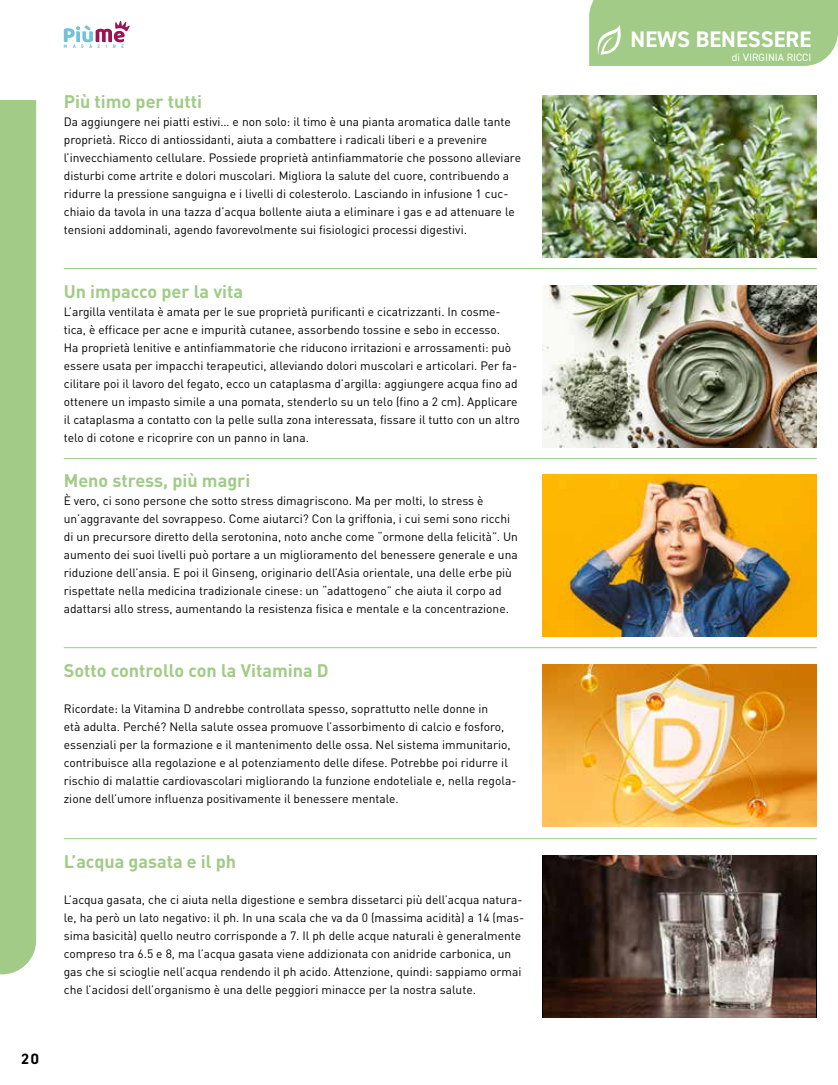
<style>
.page{position:relative;width:838px;height:1085px;background:#fff}
.page>*{position:absolute;margin:0;border:0;box-sizing:border-box;transform-origin:0 0}
.t1{font:700 22.5px "DIN2014";color:#fff}
.t2{font:700 18px "DIN Pro";color:#a1cb86}
.t3{font:700 15px "DIN2014";color:#000}
.t4{font:12px/18px "DIN Pro";color:#000}
.t5{font:10.65px "DIN2014";color:#fff}
.t6{font:700 condensed 5.25px "DIN2014";letter-spacing:1.085em;color:#71c2d5}
</style>
<div class="page">
<svg style="left:64px;top:21px;width:66px;height:21px"></svg>
<img style="left:542px;top:95px;width:274px;height:162px">
<img style="left:542px;top:474px;width:274px;height:162px">
<img style="left:542px;top:285px;width:274px;height:162px">
<img style="left:542px;top:664px;width:274px;height:162px">
<img style="left:543px;top:855px;width:272px;height:162px">
<div style="left:0;top:100px;width:36px;height:874px;background:#a1cb86"></div>
<hr style="left:64px;top:268px;width:752px;height:1px;background:#a1cb86">
<hr style="left:64px;top:647px;width:752px;height:1px;background:#a1cb86">
<hr style="left:64px;top:838px;width:752px;height:1px;background:#a1cb86">
<hr style="left:64px;top:458px;width:752px;height:1px;background:#a1cb86">
<div style="left:589px;top:0;width:248px;height:66px;background:#a1cb86"></div>
<p class="t3" style="left:21px;top:1048px;width:19px">20</p>
<p class="t6" style="left:64px;top:43px;width:62px">MAGAZINE</p>
<h2 class="t2" style="left:64px;top:86px;width:140px">Più timo per tutti</h2>
<p class="t4" style="left:64px;top:111px;width:459px">Da aggiungere nei piatti estivi… e non solo: il timo è una pianta aromatica dalle tante proprietà. Ricco di antiossidanti, aiuta a combattere i radicali liberi e a prevenire l’invecchiamento cellulare. Possiede proprietà antinfiammatorie che possono alleviare disturbi come artrite e dolori muscolari. Migliora la salute del cuore, contribuendo a ridurre la pressione sanguigna e i livelli di colesterolo. Lasciando in infusione 1 cuc&shy;chiaio da tavola in una tazza d’acqua bollente aiuta a eliminare i gas e ad attenuare le tensioni addominali, agendo favorevolmente sui fisiologici processi digestivi.</p>
<h2 class="t2" style="left:64px;top:276px;width:181px">Un impacco per la vita</h2>
<p class="t4" style="left:64px;top:301px;width:457px">L’argilla ventilata è amata per le sue proprietà purificanti e cicatrizzanti. In cosme&shy;tica, è efficace per acne e impurità cutanee, assorbendo tossine e sebo in eccesso.<br>Ha proprietà lenitive e antinfiammatorie che riducono irritazioni e arrossamenti: può essere usata per impacchi terapeutici, alleviando dolori muscolari e articolari. Per fa&shy;cilitare poi il lavoro del fegato, ecco un cataplasma d’argilla: aggiungere acqua fino ad ottenere un impasto simile a una pomata, stenderlo su un telo (fino a 2 cm). Applicare il cataplasma a contatto con la pelle sulla zona interessata, fissare il tutto con un altro telo di cotone e ricoprire con un panno in lana.</p>
<h2 class="t2" style="left:64px;top:465px;width:188px">Meno stress, più magri</h2>
<p class="t4" style="left:64px;top:490px;width:456px">È vero, ci sono persone che sotto stress dimagriscono. Ma per molti, lo stress è un’aggravante del sovrappeso. Come aiutarci? Con la griffonia, i cui semi sono ricchi di un precursore diretto della serotonina, noto anche come “ormone della felicità”. Un aumento dei suoi livelli può portare a un miglioramento del benessere generale e una riduzione dell’ansia. E poi il Ginseng, originario dell’Asia orientale, una delle erbe più rispettate nella medicina tradizionale cinese: un “adattogeno” che aiuta il corpo ad adattarsi allo stress, aumentando la resistenza fisica e mentale e la concentrazione.</p>
<h2 class="t2" style="left:64px;top:655px;width:266px">Sotto controllo con la Vitamina D</h2>
<p class="t4" style="left:64px;top:698px;width:454px">Ricordate: la Vitamina D andrebbe controllata spesso, soprattutto nelle donne in<br>età adulta. Perché? Nella salute ossea promuove l’assorbimento di calcio e fosforo, essenziali per la formazione e il mantenimento delle ossa. Nel sistema immunitario, contribuisce alla regolazione e al potenziamento delle difese. Potrebbe poi ridurre il rischio di malattie cardiovascolari migliorando la funzione endoteliale e, nella regola&shy;zione dell’umore influenza positivamente il benessere mentale.</p>
<h2 class="t2" style="left:64px;top:846px;width:174px">L’acqua gasata e il ph</h2>
<p class="t4" style="left:64px;top:889px;width:462px">L’acqua gasata, che ci aiuta nella digestione e sembra dissetarci più dell’acqua natura&shy;le, ha però un lato negativo: il ph. In una scala che va da 0 (massima acidità) a 14 (mas&shy;sima basicità) quello neutro corrisponde a 7. Il ph delle acque naturali è generalmente compreso tra 6.5 e 8, ma l’acqua gasata viene addizionata con anidride carbonica, un gas che si scioglie nell’acqua rendendo il ph acido. Attenzione, quindi: sappiamo ormai che l’acidosi dell’organismo è una delle peggiori minacce per la nostra salute.</p>
<h1 class="t1" style="left:630px;top:25px;width:182px">NEWS BENESSERE</h1>
<p class="t5" style="left:732px;top:51px;width:81px">di VIRGINIA RICCI</p>
</div>
